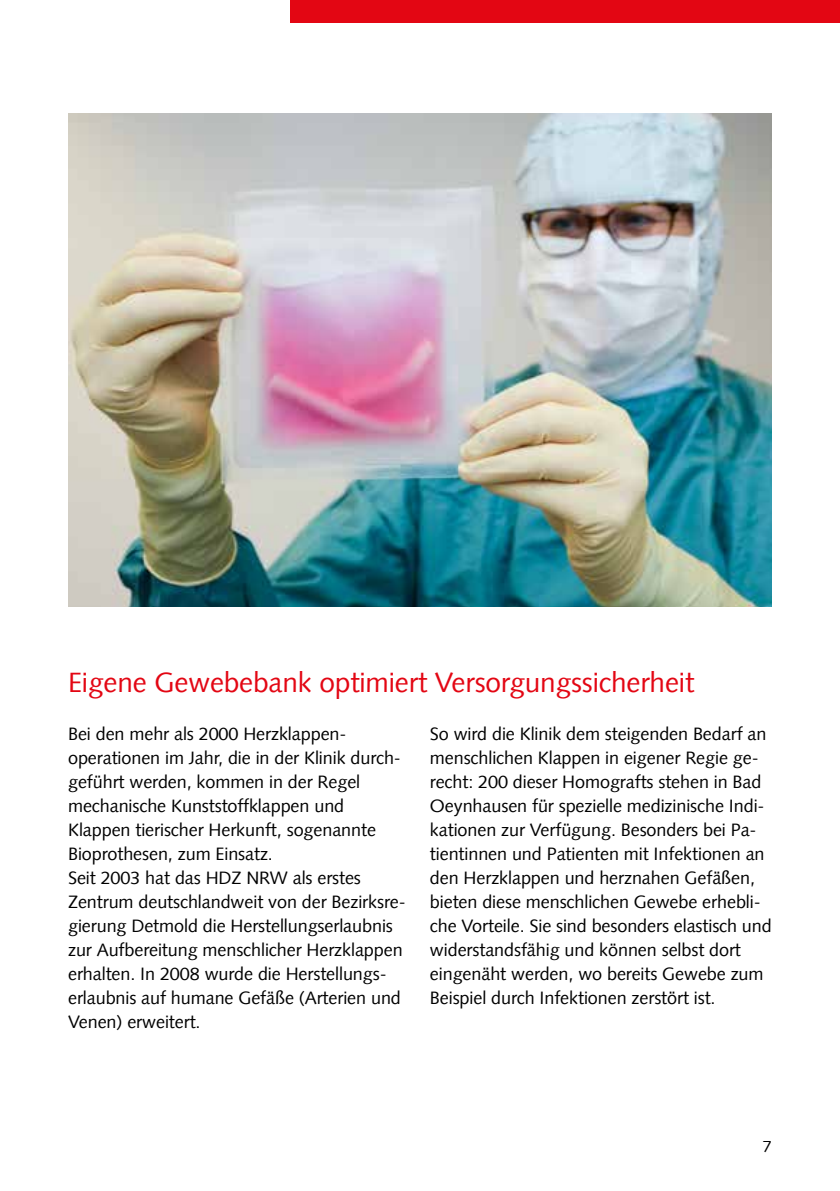
<style>
.page{position:relative;width:840px;height:1191px;background:#fff}
.page>*{position:absolute;margin:0;border:0;box-sizing:border-box;transform-origin:0 0}
.t1{font:28px "Syntax";letter-spacing:-.005em;color:#e30613}
.t2{font:18px/24px "Syntax";letter-spacing:-.005em;color:#000}
.t3{font:16px "Syntax";color:#000}
</style>
<div class="page">
<div style="left:290px;top:0;width:549px;height:23px;background:#e30613"></div>
<img style="left:68px;top:113px;width:703px;height:494px">
<h1 class="t1" style="left:68px;top:665px;width:627px">Eigene Gewebebank optimiert Versorgungssicherheit</h1>
<p class="t2" style="left:68px;top:721px;width:339px">Bei den mehr als 2000 Herzklappen&shy;operationen im Jahr, die in der Klinik durch&shy;geführt werden, kommen in der Regel mechanische Kunststoffklappen und Klappen tierischer Herkunft, sogenannte Bioprothesen, zum Einsatz.<br>Seit 2003 hat das HDZ NRW als erstes Zentrum deutschlandweit von der Bezirksre&shy;gierung Detmold die Herstellungserlaubnis zur Aufbereitung menschlicher Herzklappen erhalten. In 2008 wurde die Herstellungs&shy;erlaubnis auf humane Gefäße (Arterien und Venen) erweitert.</p>
<p class="t2" style="left:429px;top:721px;width:343px">So wird die Klinik dem steigenden Bedarf an menschlichen Klappen in eigener Regie ge&shy;recht: 200 dieser Homografts stehen in Bad Oeynhausen für spezielle medizinische Indi&shy;kationen zur Verfügung. Besonders bei Pa&shy;tientinnen und Patienten mit Infektionen an den Herzklappen und herznahen Gefäßen, bieten diese menschlichen Gewebe erhebli&shy;che Vorteile. Sie sind besonders elastisch und widerstandsfähig und können selbst dort eingenäht werden, wo bereits Gewebe zum Beispiel durch Infektionen zerstört ist.</p>
<p class="t3" style="left:762px;top:1136px;width:10px">7</p>
</div>
